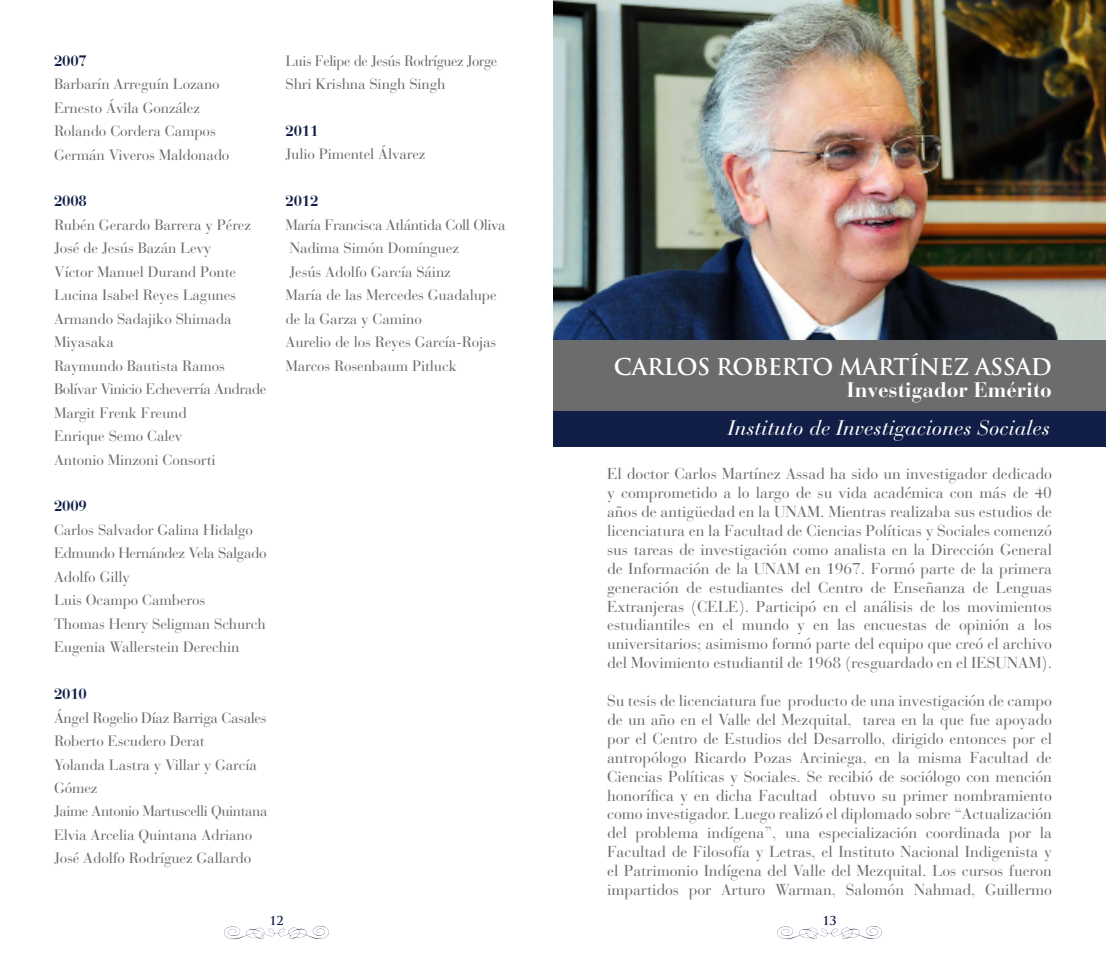
<style>
.page{position:relative;width:1106px;height:978px;background:#fff}
.page>*{position:absolute;margin:0;border:0;box-sizing:border-box;transform-origin:0 0}
.t1{font:700 22.5px "Trajan Pro";letter-spacing:-.02em;color:#fff}
.t2{font:italic 21px "Bauer Bodoni";color:#fff}
.t3{font:700 21px "Bauer Bodoni";color:#fff}
.t4{font:15.75px/18.9px "Bauer Bodoni";letter-spacing:-.005em;color:#6b6c6e;text-align:justify}
.t5{font:15px/23.4px "Bauer Bodoni";letter-spacing:-.01em;color:#6b6c6e}
.t6{font:15px/23.4px "Bauer Bodoni";letter-spacing:-.03em;color:#6b6c6e}
.t7{font:700 15px "Bauer Bodoni";letter-spacing:-.01em;color:#111f48}
.t8{font:700 12px "Trajan Pro";color:#111f48}
</style>
<div class="page">
<svg style="left:777px;top:926px;width:105px;height:14px"></svg>
<svg style="left:224px;top:926px;width:105px;height:14px"></svg>
<img style="left:553px;top:0;width:553px;height:340px">
<div style="left:553px;top:410px;width:553px;height:36px;background:#111f48"></div>
<div style="left:553px;top:340px;width:553px;height:70px;background:#6b6c6e"></div>
<p class="t7" style="left:54px;top:52px;width:34px">2007</p>
<p class="t5" style="left:54px;top:73px;width:177px">Barbarín Arreguín Lozano<br>Ernesto Ávila González<br>Rolando Cordera Campos<br>Germán Viveros Maldonado</p>
<p class="t7" style="left:54px;top:192px;width:34px">2008</p>
<p class="t5" style="left:54px;top:213px;width:214px">Rubén Gerardo Barrera y Pérez<br>José de Jesús Bazán Levy<br>Víctor Manuel Durand Ponte<br>Lucina Isabel Reyes Lagunes<br>Armando Sadajiko Shimada<br>Miyasaka<br>Raymundo Bautista Ramos<br>Bolívar Vinicio Echeverría Andrade<br>Margit Frenk Freund<br>Enrique Semo Calev<br>Antonio Minzoni Consorti</p>
<p class="t7" style="left:54px;top:497px;width:34px">2009</p>
<p class="t5" style="left:54px;top:518px;width:214px">Carlos Salvador Galina Hidalgo<br>Edmundo Hernández Vela Salgado<br>Adolfo Gilly<br>Luis Ocampo Camberos<br>Thomas Henry Seligman Schurch<br>Eugenia Wallerstein Derechin</p>
<p class="t7" style="left:54px;top:685px;width:34px">2010</p>
<p class="t5" style="left:54px;top:706px;width:215px">Ángel Rogelio Díaz Barriga Casales<br>Roberto Escudero Derat<br>Yolanda Lastra y Villar y García<br>Gómez<br>Jaime Antonio Martuscelli Quintana<br>Elvia Arcelia Quintana Adriano<br>José Adolfo Rodríguez Gallardo</p>
<p class="t6" style="left:285px;top:49px;width:213px">Luis Felipe de Jesús Rodríguez Jorge<br>Shri Krishna Singh Singh</p>
<p class="t7" style="left:285px;top:122px;width:34px">2011</p>
<p class="t5" style="left:285px;top:143px;width:142px">Julio Pimentel Álvarez</p>
<p class="t7" style="left:285px;top:192px;width:34px">2012</p>
<p class="t5" style="left:285px;top:213px;width:222px">María Francisca Atlántida Coll Oliva<br>Nadima Simón Domínguez<br>Jesús Adolfo García Sáinz<br>María de las Mercedes Guadalupe de la Garza y Camino<br>Aurelio de los Reyes García-Rojas<br>Marcos Rosenbaum Pitluck</p>
<h1 class="t1" style="left:613px;top:353px;width:440px">CARLOS ROBERTO MARTÍNEZ ASSAD</h1>
<h2 class="t3" style="left:846px;top:377px;width:207px">Investigador Emérito</h2>
<h2 class="t2" style="left:727px;top:415px;width:324px">Instituto de Investigaciones Sociales</h2>
<p class="t4" style="left:607px;top:465px;width:446px">El doctor Carlos Martínez Assad ha sido un investigador dedicado y comprometido a lo largo de su vida académica con más de 40 años de antigüedad en la UNAM. Mientras realizaba sus estudios de licenciatura en la Facultad de Ciencias Políticas y Sociales comenzó sus tareas de investigación como analista en la Dirección General de Información de la UNAM en 1967. Formó parte de la primera generación de estudiantes del Centro de Enseñanza de Lenguas Extranjeras (CELE). Participó en el análisis de los movimientos estudiantiles en el mundo y en las encuestas de opinión a los universitarios; asimismo formó parte del equipo que creó el archivo del Movimiento estudiantil de 1968 (resguardado en el IESUNAM).</p>
<p class="t4" style="left:607px;top:691px;width:446px">Su tesis de licenciatura fue producto de una investigación de campo de un año en el Valle del Mezquital, tarea en la que fue apoyado por el Centro de Estudios del Desarrollo, dirigido entonces por el antropólogo Ricardo Pozas Arciniega, en la misma Facultad de Ciencias Políticas y Sociales. Se recibió de sociólogo con mención honorífica y en dicha Facultad obtuvo su primer nombramiento como investigador. Luego realizó el diplomado sobre “Actualización del problema indígena”, una especialización coordinada por la Facultad de Filosofía y Letras, el Instituto Nacional Indigenista y el Patrimonio Indígena del Valle del Mezquital. Los cursos fueron impartidos por Arturo Warman, Salomón Nahmad, Guillermo</p>
<p class="t8" style="left:269px;top:913px;width:16px">12</p>
<p class="t8" style="left:822px;top:913px;width:16px">13</p>
</div>
